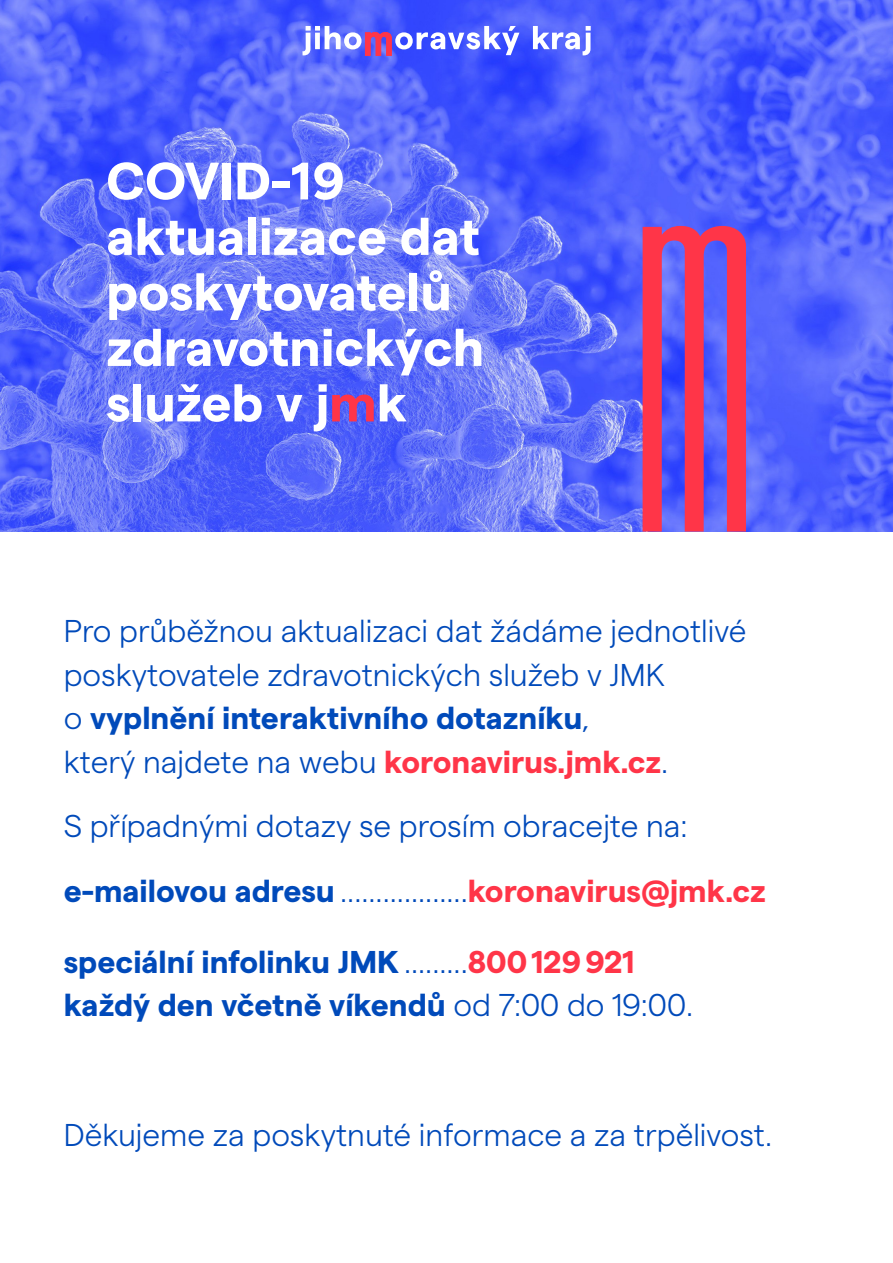
<style>
.page{position:relative;width:893px;height:1263px;background:#fff}
.page>*{position:absolute;margin:0;border:0;box-sizing:border-box;transform-origin:0 0}
.Nadpis{font:700 52.5px/55.5px "Matter SQ";color:#fff}
.Perex{font:300 31.5px/43.5px "Matter SQ";color:#004aba}
.Odtečkování{font:300 31.5px "Matter SQ";color:#004aba}
.Odtečkování-2{font:700 31.5px "Matter SQ";color:#004aba}
.Perex-2{font:700 31.5px "Matter SQ";color:#004aba}
.s1{color:#ff3548}
.s2{font-weight:700}
.s3{font-weight:700;color:#ff3548}
.s4{font-weight:300}
</style>
<div class="page">
<img style="left:0;top:0;width:893px;height:531px">
<svg style="left:643px;top:226px;width:103px;height:305px;background:#b34896"></svg>
<svg style="left:302px;top:26px;width:217px;height:30px"></svg>
<svg style="left:533px;top:26px;width:58px;height:29px"></svg>
<p class="Nadpis" style="left:106px;top:149px;width:240px">COVID-19</p>
<p class="Nadpis" style="left:106px;top:204px;width:375px">aktualizace dat poskytovatelů</p>
<p class="Nadpis" style="left:106px;top:315px;width:380px">zdravotnických služeb v j<span class="s1">m</span>k</p>
<p class="Perex" style="left:64px;top:607px;width:684px">Pro průběžnou aktualizaci dat žádáme jednotlivé poskytovatele zdravotnických služeb v JMK<br>o <span class="s2">vyplnění interaktivního dotazníku</span>,<br>který najdete na webu <span class="s3">koronavirus.jmk.cz</span>.</p>
<p class="Perex" style="left:64px;top:802px;width:625px">S případnými dotazy se prosím obracejte na:</p>
<p class="Odtečkování" style="left:64px;top:868px;width:703px"><span class="s2">e-mailovou adresu</span> ..................<span class="s3">koronavirus@jmk.cz</span></p>
<p class="Odtečkování-2" style="left:64px;top:938px;width:572px">speciální infolinku JMK <span class="s4">.........</span><span class="s1">800129921</span></p>
<p class="Perex-2" style="left:64px;top:982px;width:631px">každý den včetně víkendů <span class="s4">od 7:00 do 19:00.</span></p>
<p class="Perex" style="left:64px;top:1110px;width:710px">Děkujeme za poskytnuté informace a za trpělivost.</p>
</div>
